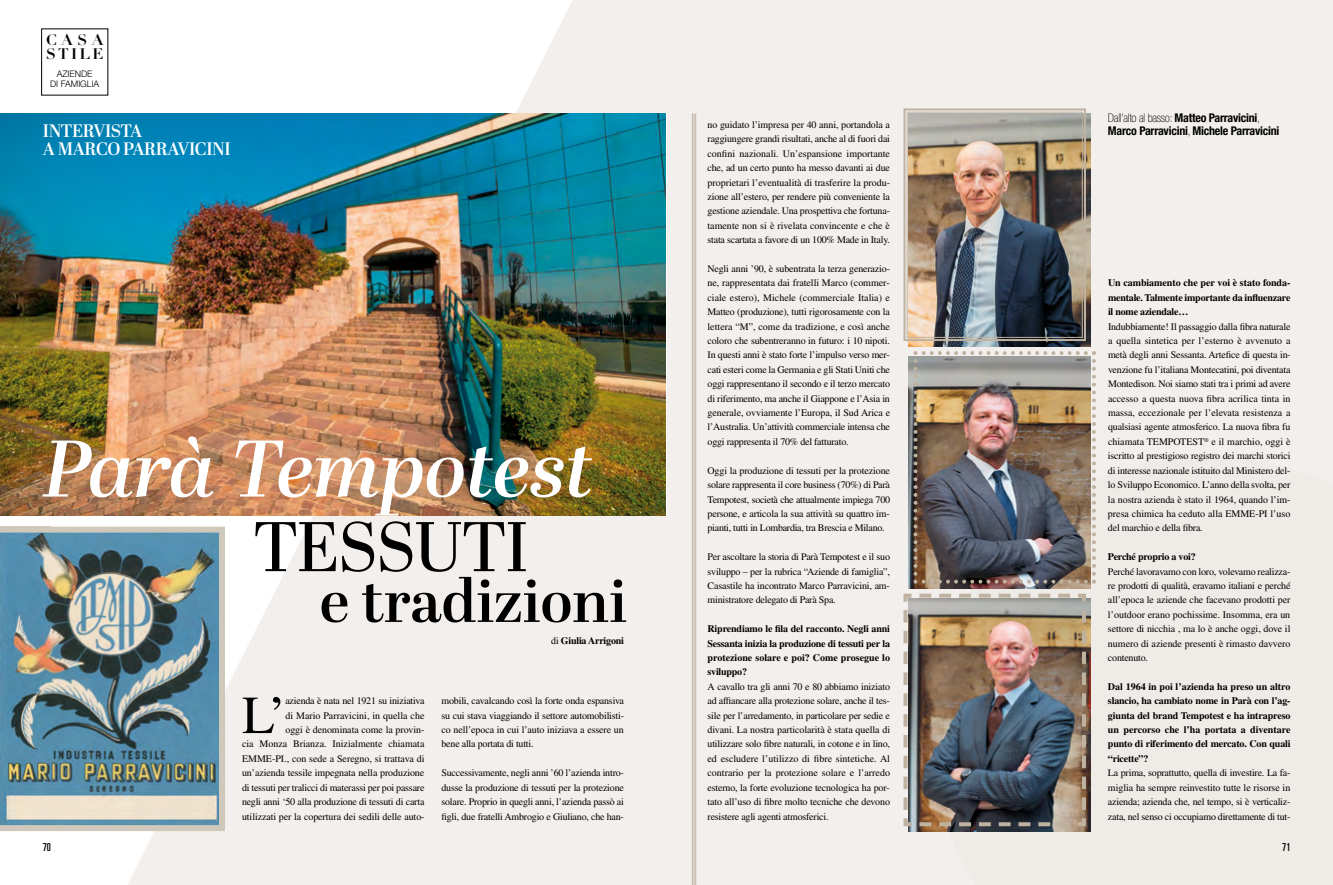
<style>
.page{position:relative;width:1333px;height:885px;background:#fff}
.page>*{position:absolute;margin:0;border:0;box-sizing:border-box;transform-origin:0 0}
.t1{font:italic 600 80px "Abril Display";color:#fff}
.t2{font:70px "Abril Display";letter-spacing:-.02em;color:#000}
.t3{font:600 60px "Abril Display";color:#000}
.t4{font:53.5px "Times LT Std";color:#000}
.t5{font:600 18px/18px "Abril Display";letter-spacing:-.02em;color:#fff}
.t6{font:700 15px/14px "Didot LT Std";letter-spacing:.155em;color:#000}
.t7{font:700 condensed 12px/13px "Helvetica Neue LT Std";letter-spacing:-.02em;color:#000}
.t8{font:ultra-condensed 11px "Univers LT Std";color:#000}
.t9{font:10px/14.4px "Times LT Std";letter-spacing:-.02em;color:#000;text-align:justify}
.t10{font:700 10px/14.4px "Times LT Std";letter-spacing:-.02em;color:#000;text-align:justify}
.t11{font:300 9px/10px "Helvetica Neue LT Std";letter-spacing:-.005em;color:#000;text-align:center}
.s1{font-weight:400}
.s2{font-weight:100}
</style>
<div class="page">
<svg style="left:127px;top:0;width:539px;height:884px;fill:#f2efec"></svg>
<img style="left:0;top:526px;width:225px;height:305px">
<img style="left:0;top:113px;width:666px;height:402px">
<div style="left:666px;top:0;width:666px;height:884px;background:#f2efec"></div>
<img style="left:908px;top:356px;width:182px;height:232px">
<img style="left:908px;top:113px;width:182px;height:233px">
<img style="left:908px;top:598px;width:182px;height:233px">
<div style="left:903px;top:108px;width:182px;height:233px;border:2px solid #bfb2a1"></div>
<div style="left:906px;top:112px;width:176px;height:225px;border:1px solid #bfb2a1"></div>
<img style="left:913px;top:351px;width:182px;height:232px">
<img style="left:903px;top:593px;width:184px;height:235px">
<hr style="left:695px;top:113px;width:1px;height:771px;background:#bfb2a1">
<hr style="left:693px;top:113px;width:1px;height:771px;background:#bfb2a1">
<hr style="left:692px;top:113px;width:1px;height:771px;background:#bfb2a1">
<h3 class="t6" style="left:46px;top:33px;width:59px">CASA<br>STILE</h3>
<p class="t11" style="left:50px;top:69px;width:51px">AZIENDE<br>DI FAMIGLIA</p>
<h3 class="t5" style="left:43px;top:123px;width:189px">INTERVISTA<br>A MARCO PARRAVICINI</h3>
<h1 class="t1" style="left:43px;top:412px;width:551px">Parà Tempotest</h1>
<h2 class="t2" style="left:253px;top:498px;width:277px">TESSUTI</h2>
<h3 class="t3" style="left:320px;top:559px;width:309px">e tradizioni</h3>
<p class="t8" style="left:43px;top:840px;width:10px">70</p>
<p class="t10" style="left:551px;top:633px;width:74px"><span class="s1">di</span> Giulia Arrigoni</p>
<h3 class="t4" style="left:242px;top:685px;width:46px">L’</h3>
<p class="t9" style="left:242px;top:693px;width:184px;text-align:right">azienda è nata nel 1921 su iniziativa<br>di Mario Parravicini, in quella che<br>oggi è denominata come la provin-<br>cia Monza Brianza. Inizialmente chiamata EMME-PI., con sede a Seregno, si trattava di un’azienda tessile impegnata nella produzione di tessuti per tralicci di materassi per poi passare negli anni ‘50 alla produzione di tessuti di carta utilizzati per la copertura dei sedili delle auto-</p>
<p class="t9" style="left:441px;top:693px;width:184px">mobili, cavalcando così la forte onda espansiva su cui stava viaggiando il settore automobilisti&shy;co nell’epoca in cui l’auto iniziava a essere un bene alla portata di tutti.</p>
<p class="t9" style="left:441px;top:765px;width:184px">Successivamente, negli anni ’60 l’azienda intro&shy;dusse la produzione di tessuti per la protezione solare. Proprio in quegli anni, l’azienda passò ai figli, due fratelli Ambrogio e Giuliano, che han-</p>
<p class="t9" style="left:707px;top:117px;width:184px">no guidato l’impresa per 40 anni, portandola a raggiungere grandi risultati, anche al di fuori dai confini nazionali. Un’espansione importante che, ad un certo punto ha messo davanti ai due proprietari l’eventualità di trasferire la produ&shy;zione all’estero, per rendere più conveniente la gestione aziendale. Una prospettiva che fortuna&shy;tamente non si è rivelata convincente e che è stata scartata a favore di un 100% Made in Italy.</p>
<p class="t9" style="left:707px;top:261px;width:184px">Negli anni ’90, è subentrata la terza generazio&shy;ne, rappresentata dai fratelli Marco (commer&shy;ciale estero), Michele (commerciale Italia) e Matteo (produzione), tutti rigorosamente con la lettera “M”, come da tradizione, e così anche coloro che subentreranno in futuro: i 10 nipoti.<br>In questi anni è stato forte l’impulso verso mer&shy;cati esteri come la Germania e gli Stati Uniti che oggi rappresentano il secondo e il terzo mercato di riferimento, ma anche il Giappone e l’Asia in generale, ovviamente l’Europa, il Sud Arica e l’Australia. Un’attività commerciale intensa che oggi rappresenta il 70% del fatturato.</p>
<p class="t9" style="left:707px;top:463px;width:184px">Oggi la produzione di tessuti per la protezione solare rappresenta il core business (70%) di Parà Tempotest, società che attualmente impiega 700 persone, e articola la sua attività su quattro im&shy;pianti, tutti in Lombardia, tra Brescia e Milano.</p>
<p class="t9" style="left:707px;top:549px;width:184px">Per ascoltare la storia di Parà Tempotest e il suo sviluppo – per la rubrica “Aziende di famiglia”, Casastile ha incontrato Marco Parravicini, am&shy;ministratore delegato di Parà Spa.</p>
<p class="t10" style="left:707px;top:621px;width:184px">Riprendiamo le fila del racconto. Negli anni Sessanta inizia la produzione di tessuti per la protezione solare e poi? Come prosegue lo sviluppo?</p>
<p class="t9" style="left:707px;top:679px;width:184px">A cavallo tra gli anni 70 e 80 abbiamo iniziato ad affiancare alla protezione solare, anche il tes&shy;sile per l’arredamento, in particolare per sedie e divani. La nostra particolarità è stata quella di utilizzare solo fibre naturali, in cotone e in lino, ed escludere l’utilizzo di fibre sintetiche. Al contrario per la protezione solare e l’arredo esterno, la forte evoluzione tecnologica ha por&shy;tato all’uso di fibre molto tecniche che devono resistere agli agenti atmosferici.</p>
<p class="t7" style="left:1107px;top:111px;width:173px"><span class="s2">Dall’alto al basso:</span> Matteo Parravicini<span class="s2">,<br></span>Marco Parravicini<span class="s2">,</span> Michele Parravicini</p>
<p class="t10" style="left:1107px;top:275px;width:184px">Un cambiamento che per voi è stato fonda&shy;mentale. Talmente importante da influenzare il nome aziendale…</p>
<p class="t9" style="left:1107px;top:319px;width:184px">Indubbiamente! Il passaggio dalla fibra naturale a quella sintetica per l’esterno è avvenuto a metà degli anni Sessanta. Artefice di questa in&shy;venzione fu l’italiana Montecatini, poi diventata Montedison. Noi siamo stati tra i primi ad avere accesso a questa nuova fibra acrilica tinta in massa, eccezionale per l’elevata resistenza a qualsiasi agente atmosferico. La nuova fibra fu chiamata TEMPOTEST<sup>®</sup> e il marchio, oggi è iscritto al prestigioso registro dei marchi storici di interesse nazionale istituito dal Ministero del&shy;lo Sviluppo Economico. L’anno della svolta, per la nostra azienda è stato il 1964, quando l’im&shy;presa chimica ha ceduto alla EMME-PI l’uso del marchio e della fibra.</p>
<p class="t10" style="left:1107px;top:549px;width:89px">Perché proprio a voi?</p>
<p class="t9" style="left:1107px;top:564px;width:184px">Perché lavoravamo con loro, volevamo realizza&shy;re prodotti di qualità, eravamo italiani e perché all’epoca le aziende che facevano prodotti per l’outdoor erano pochissime. Insomma, era un settore di nicchia , ma lo è anche oggi, dove il numero di aziende presenti è rimasto davvero contenuto.</p>
<p class="t10" style="left:1107px;top:679px;width:184px">Dal 1964 in poi l’azienda ha preso un altro slancio, ha cambiato nome in Parà con l’ag&shy;giunta del brand Tempotest e ha intrapreso un percorso che l’ha portata a diventare punto di riferimento del mercato. Con quali “ricette”?</p>
<p class="t9" style="left:1107px;top:765px;width:184px">La prima, soprattutto, quella di investire. La fa&shy;miglia ha sempre reinvestito tutte le risorse in azienda; azienda che, nel tempo, si è verticaliz&shy;zata, nel senso ci occupiamo direttamente di tut-</p>
<p class="t8" style="left:1282px;top:840px;width:10px">71</p>
</div>
